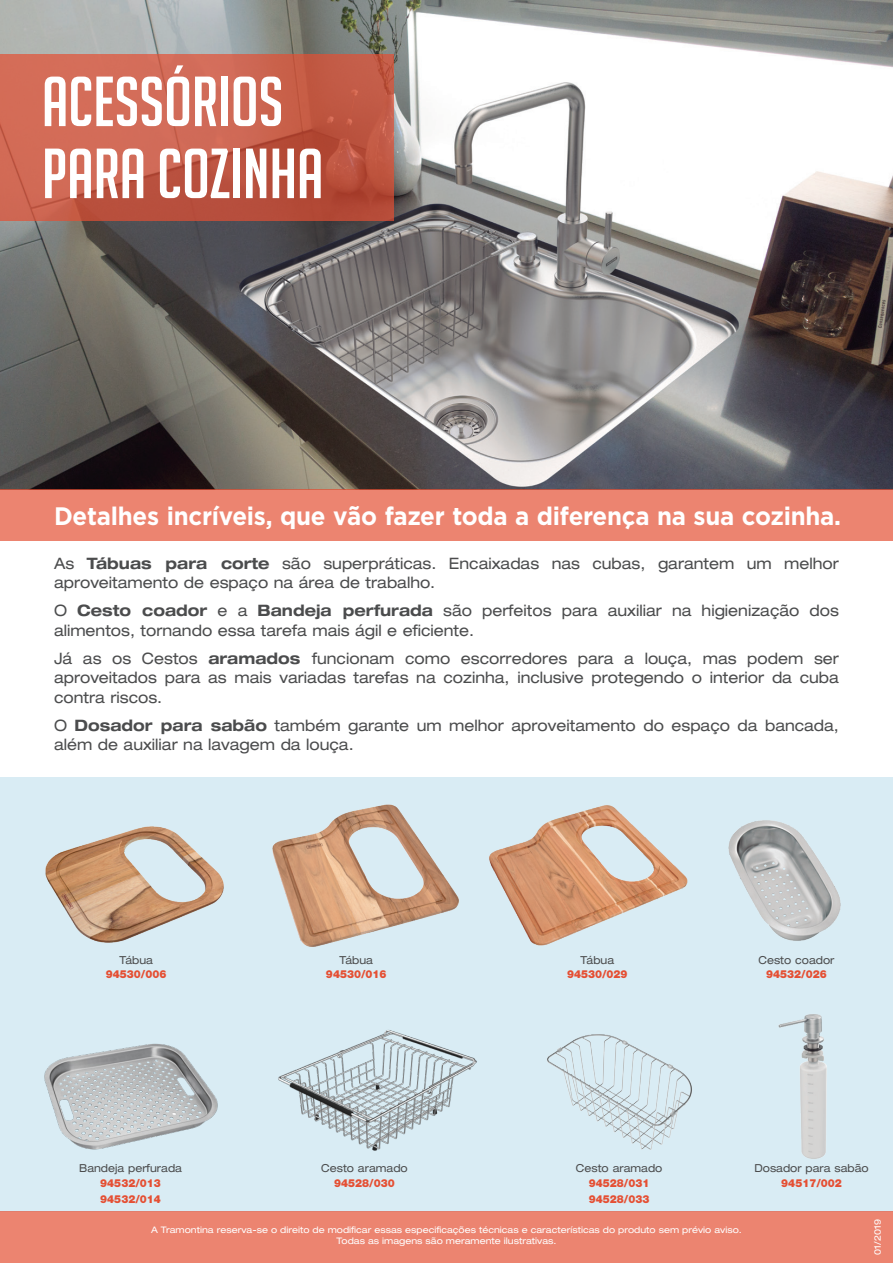
<style>
.page{position:relative;width:893px;height:1263px;background:#fff}
.page>*{position:absolute;margin:0;border:0;box-sizing:border-box;transform-origin:0 0}
.t1{font:69px "Big Noodle Titling";color:#fff}
.t2{font:700 25.35px "Gotham";letter-spacing:-.01em;color:#fff;scale:.95 1}
.t3{font:expanded 15.75px/19.5px "Helvetica Neue LT Pro";color:#4b4c4d;scale:.95 1}
.t4{font:900 10.95px "Helvetica Neue LT Pro";color:#e54f33;scale:.95 1}
.t5{font:expanded 10.95px "Helvetica Neue LT Pro";color:#4b4c4d;scale:.95 1}
.t6{font:expanded 9px "Helvetica Neue LT Pro";color:#fff}
.s1{font-weight:700}
</style>
<div class="page">
<div style="left:0;top:777px;width:893px;height:434px;background:#d9ecf4"></div>
<img style="left:0;top:0;width:893px;height:489px">
<div style="left:0;top:1211px;width:893px;height:52px;background:#ec8470"></div>
<img style="left:272px;top:804px;width:187px;height:143px">
<img style="left:489px;top:805px;width:199px;height:141px">
<img style="left:45px;top:826px;width:179px;height:117px">
<img style="left:728px;top:820px;width:113px;height:121px">
<img style="left:547px;top:1034px;width:145px;height:116px">
<img style="left:44px;top:1043px;width:174px;height:107px">
<img style="left:278px;top:1030px;width:199px;height:121px">
<img style="left:778px;top:1014px;width:49px;height:145px">
<div style="left:0;top:489px;width:893px;height:52px;background:#ec8470"></div>
<svg style="left:0;top:54px;width:394px;height:167px;background:#c65f4b"></svg>
<p class="t1" style="left:42px;top:64px;width:243px">ACESSÓRIOS</p>
<p class="t1" style="left:42px;top:136px;width:283px">PARA COZINHA</p>
<p class="t2" style="left:54px;top:501px;width:830px">Detalhes incríveis, que vão fazer toda a diferença na sua cozinha.</p>
<p class="t3" style="left:54px;top:553px;width:828px">As <span class="s1">Tábuas para corte</span> são superpráticas. Encaixadas nas cubas, garantem um melhor aproveitamento de espaço na área de trabalho.</p>
<p class="t3" style="left:54px;top:601px;width:828px">O <span class="s1">Cesto coador</span> e a <span class="s1">Bandeja perfurada</span> são perfeitos para auxiliar na higienização dos alimentos, tornando essa tarefa mais ágil e eficiente.</p>
<p class="t3" style="left:54px;top:648px;width:828px;text-align:justify">Já as os Cestos <span class="s1">aramados</span> funcionam como escorredores para a louça, mas podem ser aproveitados para as mais variadas tarefas na cozinha, inclusive protegendo o interior da cuba contra riscos.</p>
<p class="t3" style="left:54px;top:715px;width:828px">O <span class="s1">Dosador para sabão</span> também garante um melhor aproveitamento do espaço da bancada, além de auxiliar na lavagem da louça.</p>
<p class="t5" style="left:119px;top:953px;width:37px">Tábua</p>
<p class="t4" style="left:106px;top:968px;width:65px">94530/006</p>
<p class="t5" style="left:339px;top:953px;width:37px">Tábua</p>
<p class="t4" style="left:326px;top:968px;width:65px">94530/016</p>
<p class="t5" style="left:580px;top:953px;width:37px">Tábua</p>
<p class="t4" style="left:567px;top:968px;width:65px">94530/029</p>
<p class="t5" style="left:758px;top:953px;width:81px">Cesto coador</p>
<p class="t4" style="left:766px;top:968px;width:65px">94532/026</p>
<p class="t5" style="left:79px;top:1162px;width:110px">Bandeja perfurada</p>
<p class="t4" style="left:100px;top:1176px;width:65px">94532/013</p>
<p class="t4" style="left:100px;top:1193px;width:65px">94532/014</p>
<p class="t5" style="left:321px;top:1162px;width:93px">Cesto aramado</p>
<p class="t4" style="left:334px;top:1176px;width:65px">94528/030</p>
<p class="t5" style="left:576px;top:1162px;width:93px">Cesto aramado</p>
<p class="t4" style="left:589px;top:1176px;width:65px">94528/031</p>
<p class="t4" style="left:589px;top:1193px;width:65px">94528/033</p>
<p class="t5" style="left:754px;top:1162px;width:122px">Dosador para sabão</p>
<p class="t4" style="left:781px;top:1176px;width:65px">94517/002</p>
<p class="t6" style="left:151px;top:1224px;width:592px">A Tramontina reserva-se o direito de modificar essas especificações técnicas e características do produto sem prévio aviso.</p>
<p class="t6" style="left:336px;top:1235px;width:222px">Todas as imagens são meramente ilustrativas.</p>
<p class="t6" style="left:872px;top:1255px;width:37px;rotate:-90deg">01/2019</p>
</div>
